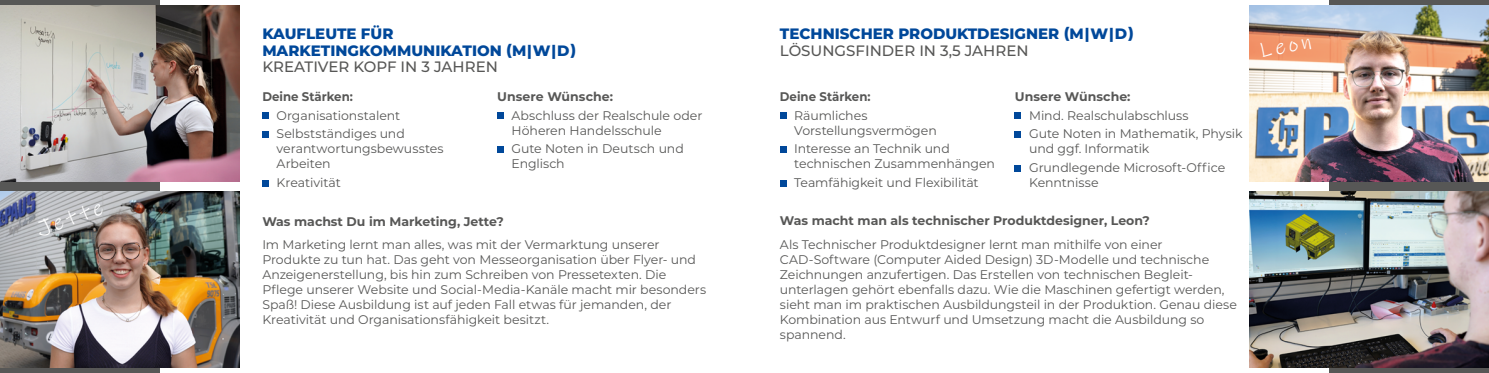
<style>
.page{position:relative;width:1489px;height:373px;background:#fff}
.page>*{position:absolute;margin:0;border:0;box-sizing:border-box;transform-origin:0 0}
.t1{font:22.5px "Ink Free";color:#fff}
.t2{font:800 15px/16.1px "Montserrat";color:#00489a}
.t3{font:500 15px "Montserrat";color:#575756}
.t4{font:12.5px/15px "Montserrat";letter-spacing:-.005em;color:#575756}
.t5{font:700 12.5px "Montserrat";color:#575756}
.t6{font:700 12.5px "Montserrat";color:#575756;scale:.94 1}
</style>
<div class="page">
<svg style="left:780px;top:112px;width:6px;height:6px"></svg>
<svg style="left:780px;top:146px;width:6px;height:6px"></svg>
<svg style="left:780px;top:180px;width:6px;height:6px"></svg>
<svg style="left:1014px;top:112px;width:6px;height:6px"></svg>
<svg style="left:1014px;top:131px;width:6px;height:6px"></svg>
<svg style="left:1014px;top:165px;width:6px;height:6px"></svg>
<div style="left:1329px;top:0;width:159px;height:372px;background:#575756"></div>
<img style="left:1249px;top:191px;width:239px;height:176px">
<img style="left:1249px;top:5px;width:239px;height:176px">
<div style="left:0;top:0;width:159px;height:372px;background:#575756"></div>
<img style="left:0;top:191px;width:239px;height:176px">
<img style="left:0;top:5px;width:239px;height:176px">
<svg style="left:262px;top:112px;width:6px;height:6px"></svg>
<svg style="left:262px;top:131px;width:6px;height:6px"></svg>
<svg style="left:262px;top:180px;width:6px;height:6px"></svg>
<svg style="left:497px;top:112px;width:6px;height:6px"></svg>
<svg style="left:497px;top:146px;width:6px;height:6px"></svg>
<h1 class="t1" style="left:33px;top:215px;width:70px;rotate:-20deg">Jette</h1>
<p class="t2" style="left:262px;top:25px;width:315px">KAUFLEUTE FÜR<br>MARKETINGKOMMUNIKATION (M|W|D)</p>
<p class="t3" style="left:262px;top:56px;width:237px">KREATIVER KOPF IN 3 JAHREN</p>
<p class="t6" style="left:262px;top:87px;width:98px">Deine Stärken:</p>
<p class="t4" style="left:276px;top:105px;width:130px;line-height:18.6px">Organisationstalent<br>Selbstständiges und</p>
<p class="t4" style="left:276px;top:141px;width:168px">verantwortungsbewusstes<br>Arbeiten</p>
<p class="t4" style="left:276px;top:174px;width:66px">Kreativität</p>
<p class="t5" style="left:497px;top:87px;width:117px">Unsere Wünsche:</p>
<p class="t4" style="left:511px;top:107px;width:192px">Abschluss der Realschule oder<br>Höheren Handelsschule</p>
<p class="t4" style="left:511px;top:141px;width:174px">Gute Noten in Deutsch und<br>Englisch</p>
<p class="t5" style="left:262px;top:212px;width:243px">Was machst Du im Marketing, Jette?</p>
<p class="t4" style="left:262px;top:236px;width:445px">Im Marketing lernt man alles, was mit der Vermarktung unserer Produkte zu tun hat. Das geht von Messeorganisation über Flyer- und Anzeigenerstellung, bis hin zum Schreiben von Pressetexten. Die Pflege unserer Website und Social-Media-Kanäle macht mir besonders Spaß! Diese Ausbildung ist auf jeden Fall etwas für jemanden, der Kreativität und Organisationsfähigkeit besitzt.</p>
<p class="t2" style="left:780px;top:25px;width:355px">TECHNISCHER PRODUKTDESIGNER (M|W|D)</p>
<p class="t3" style="left:780px;top:40px;width:250px">LÖSUNGSFINDER IN 3,5 JAHREN</p>
<p class="t6" style="left:780px;top:87px;width:98px">Deine Stärken:</p>
<p class="t4" style="left:794px;top:107px;width:144px">Räumliches<br>Vorstellungsvermögen</p>
<p class="t4" style="left:794px;top:141px;width:202px">Interesse an Technik und technischen Zusammenhängen</p>
<p class="t4" style="left:794px;top:174px;width:186px">Teamfähigkeit und Flexibilität</p>
<p class="t5" style="left:1014px;top:87px;width:117px">Unsere Wünsche:</p>
<p class="t4" style="left:1029px;top:105px;width:215px;line-height:18.6px">Mind. Realschulabschluss<br>Gute Noten in Mathematik, Physik</p>
<p class="t4" style="left:1029px;top:139px;width:197px;line-height:18.6px">und ggf. Informatik<br>Grundlegende Microsoft-Office</p>
<p class="t4" style="left:1029px;top:174px;width:71px">Kenntnisse</p>
<p class="t5" style="left:780px;top:211px;width:371px">Was macht man als technischer Produktdesigner, Leon?</p>
<p class="t4" style="left:780px;top:236px;width:458px">Als Technischer Produktdesigner lernt man mithilfe von einer CAD-Software (Computer Aided Design) 3D-Modelle und technische Zeichnungen anzufertigen. Das Erstellen von technischen Begleit&shy;unterlagen gehört ebenfalls dazu. Wie die Maschinen gefertigt werden, sieht man im praktischen Ausbildungsteil in der Produktion. Genau diese Kombination aus Entwurf und Umsetzung macht die Ausbildung so spannend.</p>
<h1 class="t1" style="left:1256px;top:36px;width:55px;rotate:-11deg">Leon</h1>
</div>
